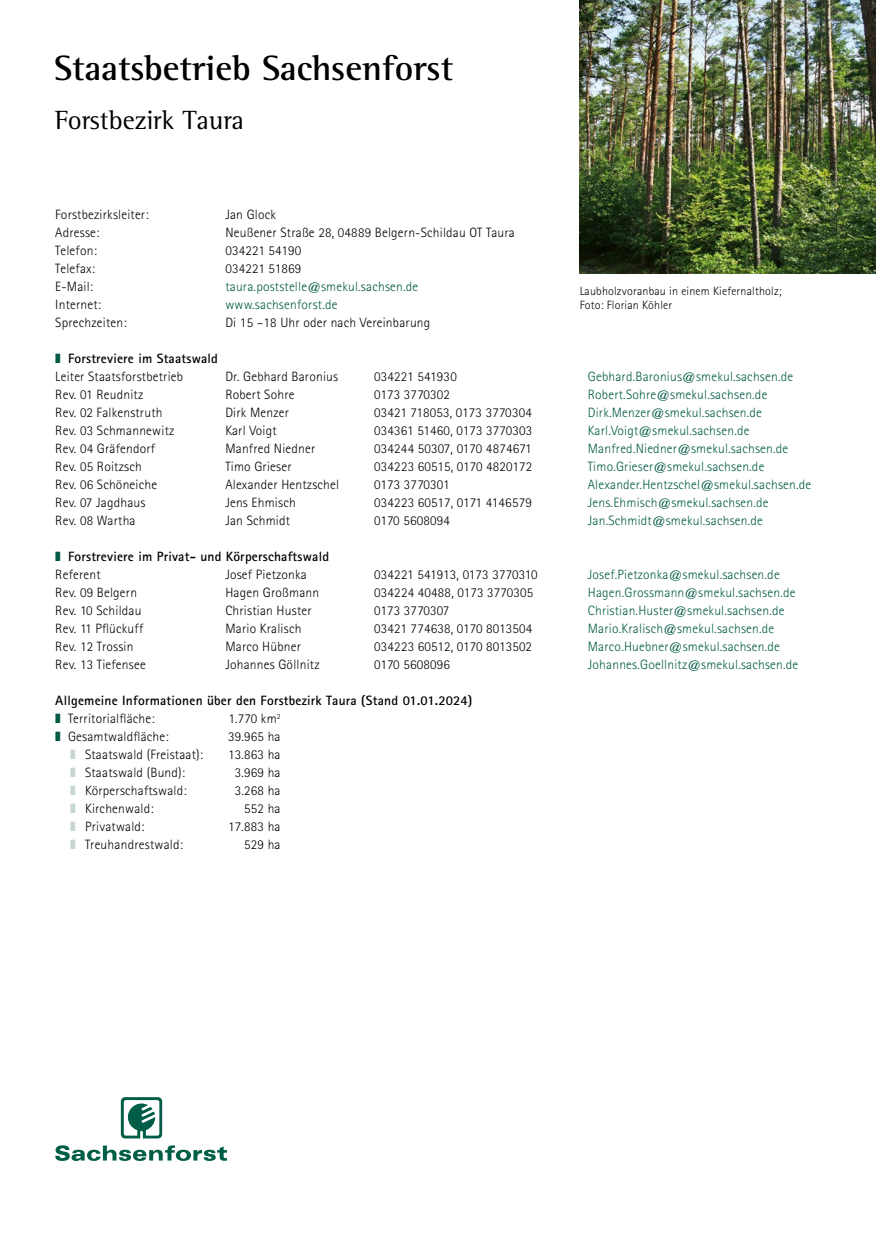
<style>
.page{position:relative;width:876px;height:1246px;background:#fff}
.page>*{position:absolute;margin:0;border:0;box-sizing:border-box;transform-origin:0 0}
.H1_Überschrift_Inhalt{font:700 36px "Rotis Semi Serif Std";color:#000}
.t1{font:27px "Rotis Semi Serif Std";color:#000}
.Impressum{font:300 13.5px "Rotis Sans Serif Std";letter-spacing:.015em;color:#000}
.Impressum-2{font:300 13.5px "Rotis Sans Serif Std";letter-spacing:.015em;color:#005a44}
._2_Aufzählung{font:300 13.5px "Rotis Sans Serif Std";letter-spacing:.015em;color:#000}
._1_Aufzählung{font:700 13.5px "Rotis Sans Serif Std";letter-spacing:.015em;color:#000}
.Impressum-3{font:700 13.5px "Rotis Sans Serif Std";letter-spacing:.015em;color:#000}
._1_Aufzählung-2{font:300 13.5px "Rotis Sans Serif Std";letter-spacing:.015em;color:#000}
.Bildunterschrift{font:300 12px "Rotis Sans Serif Std";letter-spacing:.015em;color:#000}
.s1{color:#005a44}
.s2{color:#c6d7d2}
</style>
<div class="page">
<img style="left:580px;top:0;width:296px;height:273px">
<svg style="left:55px;top:1145px;width:172px;height:16px"></svg>
<svg style="left:121px;top:1097px;width:41px;height:41px"></svg>
<h1 class="H1_Überschrift_Inhalt" style="left:54px;top:47px;width:401px">Staatsbetrieb Sachsenforst</h1>
<h2 class="t1" style="left:55px;top:104px;width:191px">Forstbezirk Taura</h2>
<p class="Impressum" style="left:55px;top:207px;width:95px">Forstbezirksleiter:</p>
<p class="Impressum" style="left:225px;top:207px;width:52px">Jan Glock</p>
<p class="Impressum" style="left:55px;top:225px;width:46px">Adresse:</p>
<p class="Impressum" style="left:225px;top:225px;width:291px">Neußener Straße 28, 04889 Belgern-Schildau OT Taura</p>
<p class="Impressum" style="left:55px;top:243px;width:43px">Telefon:</p>
<p class="Impressum" style="left:225px;top:243px;width:77px">034221 54190</p>
<p class="Impressum" style="left:55px;top:261px;width:41px">Telefax:</p>
<p class="Impressum" style="left:225px;top:261px;width:77px">034221 51869</p>
<p class="Impressum" style="left:55px;top:279px;width:39px">E-Mail:</p>
<p class="Impressum-2" style="left:225px;top:279px;width:194px">taura.poststelle@smekul.sachsen.de</p>
<p class="Impressum" style="left:55px;top:297px;width:47px">Internet:</p>
<p class="Impressum-2" style="left:225px;top:297px;width:114px">www.sachsenforst.de</p>
<p class="Impressum" style="left:55px;top:315px;width:73px">Sprechzeiten:</p>
<p class="Impressum" style="left:225px;top:315px;width:207px">Di 15 –18 Uhr oder nach Vereinbarung</p>
<p class="_1_Aufzählung" style="left:55px;top:350px;width:164px"><span class="s1">❚</span> Forstreviere im Staatswald</p>
<p class="Impressum" style="left:55px;top:369px;width:129px">Leiter Staatsforstbetrieb</p>
<p class="Impressum" style="left:225px;top:369px;width:114px">Dr. Gebhard Baronius</p>
<p class="Impressum" style="left:374px;top:369px;width:84px">034221 541930</p>
<p class="Impressum-2" style="left:588px;top:369px;width:207px">Gebhard.Baronius@smekul.sachsen.de</p>
<p class="Impressum" style="left:55px;top:387px;width:90px">Rev. 01 Reudnitz</p>
<p class="Impressum" style="left:225px;top:387px;width:71px">Robert Sohre</p>
<p class="Impressum" style="left:374px;top:387px;width:77px">0173 3770302</p>
<p class="Impressum-2" style="left:588px;top:387px;width:181px">Robert.Sohre@smekul.sachsen.de</p>
<p class="Impressum" style="left:55px;top:405px;width:109px">Rev. 02 Falkenstruth</p>
<p class="Impressum" style="left:225px;top:405px;width:65px">Dirk Menzer</p>
<p class="Impressum" style="left:374px;top:405px;width:159px">03421 718053, 0173 3770304</p>
<p class="Impressum-2" style="left:588px;top:405px;width:176px">Dirk.Menzer@smekul.sachsen.de</p>
<p class="Impressum" style="left:55px;top:423px;width:121px">Rev. 03 Schmannewitz</p>
<p class="Impressum" style="left:225px;top:423px;width:53px">Karl Voigt</p>
<p class="Impressum" style="left:374px;top:423px;width:160px">034361 51460, 0173 3770303</p>
<p class="Impressum-2" style="left:588px;top:423px;width:163px">Karl.Voigt@smekul.sachsen.de</p>
<p class="Impressum" style="left:55px;top:441px;width:101px">Rev. 04 Gräfendorf</p>
<p class="Impressum" style="left:225px;top:441px;width:92px">Manfred Niedner</p>
<p class="Impressum" style="left:374px;top:441px;width:159px">034244 50307, 0170 4874671</p>
<p class="Impressum-2" style="left:588px;top:441px;width:202px">Manfred.Niedner@smekul.sachsen.de</p>
<p class="Impressum" style="left:55px;top:459px;width:88px">Rev. 05 Roitzsch</p>
<p class="Impressum" style="left:225px;top:459px;width:68px">Timo Grieser</p>
<p class="Impressum" style="left:374px;top:459px;width:160px">034223 60515, 0170 4820172</p>
<p class="Impressum-2" style="left:588px;top:459px;width:178px">Timo.Grieser@smekul.sachsen.de</p>
<p class="Impressum" style="left:55px;top:477px;width:103px">Rev. 06 Schöneiche</p>
<p class="Impressum" style="left:225px;top:477px;width:115px">Alexander Hentzschel</p>
<p class="Impressum" style="left:374px;top:477px;width:77px">0173 3770301</p>
<p class="Impressum-2" style="left:588px;top:477px;width:225px">Alexander.Hentzschel@smekul.sachsen.de</p>
<p class="Impressum" style="left:55px;top:495px;width:92px">Rev. 07 Jagdhaus</p>
<p class="Impressum" style="left:225px;top:495px;width:72px">Jens Ehmisch</p>
<p class="Impressum" style="left:374px;top:495px;width:159px">034223 60517, 0171 4146579</p>
<p class="Impressum-2" style="left:588px;top:495px;width:182px">Jens.Ehmisch@smekul.sachsen.de</p>
<p class="Impressum" style="left:55px;top:513px;width:82px">Rev. 08 Wartha</p>
<p class="Impressum" style="left:225px;top:513px;width:66px">Jan Schmidt</p>
<p class="Impressum" style="left:374px;top:513px;width:77px">0170 5608094</p>
<p class="Impressum-2" style="left:588px;top:513px;width:177px">Jan.Schmidt@smekul.sachsen.de</p>
<p class="_1_Aufzählung" style="left:55px;top:548px;width:275px"><span class="s1">❚</span> Forstreviere im Privat- und Körperschaftswald</p>
<p class="Impressum" style="left:55px;top:567px;width:47px">Referent</p>
<p class="Impressum" style="left:225px;top:567px;width:83px">Josef Pietzonka</p>
<p class="Impressum" style="left:374px;top:567px;width:165px">034221 541913, 0173 3770310</p>
<p class="Impressum-2" style="left:588px;top:567px;width:193px">Josef.Pietzonka@smekul.sachsen.de</p>
<p class="Impressum" style="left:55px;top:585px;width:83px">Rev. 09 Belgern</p>
<p class="Impressum" style="left:225px;top:585px;width:95px">Hagen Großmann</p>
<p class="Impressum" style="left:374px;top:585px;width:161px">034224 40488, 0173 3770305</p>
<p class="Impressum-2" style="left:588px;top:585px;width:209px">Hagen.Grossmann@smekul.sachsen.de</p>
<p class="Impressum" style="left:55px;top:603px;width:88px">Rev. 10 Schildau</p>
<p class="Impressum" style="left:225px;top:603px;width:88px">Christian Huster</p>
<p class="Impressum" style="left:374px;top:603px;width:77px">0173 3770307</p>
<p class="Impressum-2" style="left:588px;top:603px;width:198px">Christian.Huster@smekul.sachsen.de</p>
<p class="Impressum" style="left:55px;top:621px;width:90px">Rev. 11 Pflückuff</p>
<p class="Impressum" style="left:225px;top:621px;width:78px">Mario Kralisch</p>
<p class="Impressum" style="left:374px;top:621px;width:160px">03421 774638, 0170 8013504</p>
<p class="Impressum-2" style="left:588px;top:621px;width:188px">Mario.Kralisch@smekul.sachsen.de</p>
<p class="Impressum" style="left:55px;top:639px;width:80px">Rev. 12 Trossin</p>
<p class="Impressum" style="left:225px;top:639px;width:77px">Marco Hübner</p>
<p class="Impressum" style="left:374px;top:639px;width:159px">034223 60512, 0170 8013502</p>
<p class="Impressum-2" style="left:588px;top:639px;width:194px">Marco.Huebner@smekul.sachsen.de</p>
<p class="Impressum" style="left:55px;top:657px;width:92px">Rev. 13 Tiefensee</p>
<p class="Impressum" style="left:225px;top:657px;width:96px">Johannes Göllnitz</p>
<p class="Impressum" style="left:374px;top:657px;width:77px">0170 5608096</p>
<p class="Impressum-2" style="left:588px;top:657px;width:212px">Johannes.Goellnitz@smekul.sachsen.de</p>
<p class="Impressum-3" style="left:55px;top:692px;width:419px">Allgemeine Informationen über den Forstbezirk Taura (Stand 01.01.2024)</p>
<p class="_1_Aufzählung-2" style="left:55px;top:711px;width:101px"><span class="s1">❚</span> Territorialfläche:</p>
<p class="_1_Aufzählung-2" style="left:229px;top:711px;width:54px">1.770 km<sup>2</sup></p>
<p class="_1_Aufzählung-2" style="left:55px;top:729px;width:115px"><span class="s1">❚</span> Gesamtwaldfläche:</p>
<p class="_1_Aufzählung-2" style="left:228px;top:729px;width:54px">39.965 ha</p>
<p class="_2_Aufzählung" style="left:70px;top:747px;width:135px"><span class="s2">❚</span> Staatswald (Freistaat):</p>
<p class="_2_Aufzählung" style="left:228px;top:747px;width:54px">13.863 ha</p>
<p class="_2_Aufzählung" style="left:70px;top:765px;width:117px"><span class="s2">❚</span> Staatswald (Bund):</p>
<p class="_2_Aufzählung" style="left:235px;top:765px;width:47px">3.969 ha</p>
<p class="_2_Aufzählung" style="left:70px;top:783px;width:118px"><span class="s2">❚</span> Körperschaftswald:</p>
<p class="_2_Aufzählung" style="left:235px;top:783px;width:47px">3.268 ha</p>
<p class="_2_Aufzählung" style="left:70px;top:801px;width:85px"><span class="s2">❚</span> Kirchenwald:</p>
<p class="_2_Aufzählung" style="left:244px;top:801px;width:38px">552 ha</p>
<p class="_2_Aufzählung" style="left:70px;top:819px;width:76px"><span class="s2">❚</span> Privatwald:</p>
<p class="_2_Aufzählung" style="left:228px;top:819px;width:54px">17.883 ha</p>
<p class="_2_Aufzählung" style="left:70px;top:837px;width:114px"><span class="s2">❚</span> Treuhandrestwald:</p>
<p class="_2_Aufzählung" style="left:244px;top:837px;width:38px">529 ha</p>
<p class="Bildunterschrift" style="left:580px;top:284px;width:204px">Laubholzvoranbau in einem Kiefernaltholz;</p>
<p class="Bildunterschrift" style="left:580px;top:298px;width:94px">Foto: Florian Köhler</p>
</div>
